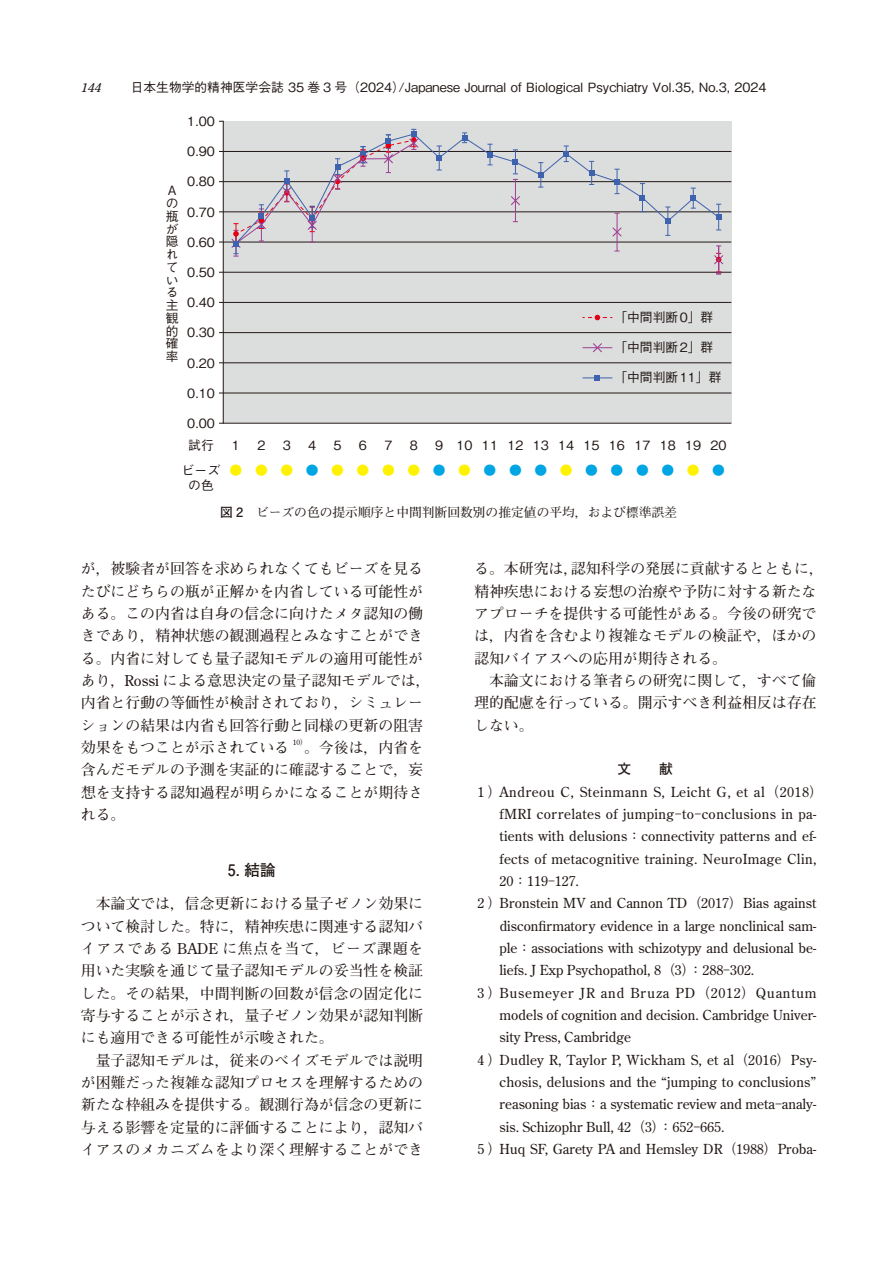
<style>
.page{position:relative;width:893px;height:1263px;background:#fff}
.page>*{position:absolute;margin:0;border:0;box-sizing:border-box;transform-origin:0 0}
.t1{font:700 15.9px "Futo Go B101 Pr 6 N";color:#231916}
.t2{font:700 14.85px/22.4px "Futo Min A101 Pr 6 N";color:#231916}
.t3{font:13.8px "Century Old Style";letter-spacing:.005em;color:#231916}
.t4{font:13.8px "Century Old Style";letter-spacing:.025em;color:#231916}
.t5{font:13.8px "Century Old Style";letter-spacing:.03em;color:#231916}
.t6{font:13.8px "Century Old Style";letter-spacing:.04em;color:#231916}
.t7{font:13.8px "Century Old Style";letter-spacing:.055em;color:#231916}
.t8{font:700 13.8px "Futo Go B101 Pr 6 N";color:#231916}
.t9{font:500 12.75px/12.8px "Gothic BBB Pr 6 N";color:#231916;text-align:center}
.t10{font:700 12.75px "Futo Min A101 Pr 6 N";color:#231916}
.t11{font:500 12.75px "Gothic BBB Pr 6 N";color:#fff200}
.t12{font:italic 12.75px "Century Old Style";color:#231916}
.t13{font:7.5px "Century Old Style";color:#231916}
.s1{color:#00a5e4}
.s2{font-family:"Futo Go B101 Pr 6 N"}
.s3{font-family:"Century Old Style";font-weight:400}
.s4{font-family:"Futo Min A101 Pr 6 N";font-weight:700}
</style>
<div class="page">
<div style="left:223px;top:121px;width:508px;height:302px;background:#dcdddd"></div>
<hr style="left:219px;top:423px;width:512px;height:1px;background:#231916">
<hr style="left:223px;top:121px;width:1px;height:302px;background:#231916">
<hr style="left:223px;top:151px;width:508px;height:1px;background:#231916">
<hr style="left:223px;top:181px;width:508px;height:1px;background:#231916">
<hr style="left:223px;top:212px;width:508px;height:1px;background:#231916">
<hr style="left:223px;top:242px;width:508px;height:1px;background:#231916">
<hr style="left:223px;top:272px;width:508px;height:1px;background:#231916">
<hr style="left:223px;top:302px;width:508px;height:1px;background:#231916">
<hr style="left:223px;top:332px;width:508px;height:1px;background:#231916">
<hr style="left:223px;top:363px;width:508px;height:1px;background:#231916">
<hr style="left:223px;top:393px;width:508px;height:1px;background:#231916">
<hr style="left:617px;top:213px;width:1px;height:38px;background:#9d3f93">
<svg style="left:720px;top:204px;width:2px;height:27px"></svg>
<svg style="left:420px;top:133px;width:300px;height:112px"></svg>
<svg style="left:713px;top:245px;width:11px;height:29px"></svg>
<svg style="left:230px;top:129px;width:190px;height:128px"></svg>
<svg style="left:583px;top:343px;width:29px;height:10px"></svg>
<svg style="left:583px;top:315px;width:29px;height:5px"></svg>
<svg style="left:583px;top:375px;width:29px;height:6px"></svg>
<p class="t12" style="left:81px;top:79px;width:22px">144</p>
<p class="t9" style="left:131px;top:80px;width:637px">日本生物学的精神医学会誌 35 巻 3 号（2024）/Japanese Journal of Biological Psychiatry Vol.35, No.3, 2024</p>
<p class="t9" style="left:166px;top:183px;width:14px;text-align:left">Aの瓶が隠れている主観的確率</p>
<p class="t9" style="left:187px;top:114px;width:29px">1.00</p>
<p class="t9" style="left:187px;top:144px;width:29px">0.90</p>
<p class="t9" style="left:187px;top:174px;width:29px">0.80</p>
<p class="t9" style="left:187px;top:205px;width:29px">0.70</p>
<p class="t9" style="left:187px;top:235px;width:29px">0.60</p>
<p class="t9" style="left:187px;top:265px;width:29px">0.50</p>
<p class="t9" style="left:187px;top:295px;width:29px">0.40</p>
<p class="t9" style="left:187px;top:325px;width:29px">0.30</p>
<p class="t9" style="left:187px;top:356px;width:29px">0.20</p>
<p class="t9" style="left:187px;top:386px;width:29px">0.10</p>
<p class="t9" style="left:187px;top:416px;width:29px">0.00</p>
<p class="t9" style="left:182px;top:432px;width:40px;line-height:24.5px">試行ビーズ</p>
<p class="t9" style="left:188px;top:478px;width:27px">の色</p>
<p class="t9" style="left:614px;top:310px;width:100px">「中間判断0」群</p>
<p class="t9" style="left:614px;top:340px;width:100px">「中間判断2」群</p>
<p class="t9" style="left:614px;top:370px;width:108px">「中間判断11」群</p>
<p class="t9" style="left:232px;top:438px;width:10px">1</p>
<p class="t9" style="left:257px;top:438px;width:10px">2</p>
<p class="t9" style="left:283px;top:438px;width:10px">3</p>
<p class="t9" style="left:308px;top:438px;width:10px">4</p>
<p class="t9" style="left:334px;top:438px;width:10px">5</p>
<p class="t9" style="left:359px;top:438px;width:10px">6</p>
<p class="t9" style="left:384px;top:438px;width:10px">7</p>
<p class="t9" style="left:410px;top:438px;width:10px">8</p>
<p class="t9" style="left:435px;top:438px;width:293px">9 10 11 12 13 14 15 16 17 18 19 20</p>
<p class="t11" style="left:230px;top:460px;width:497px">●●●<span class="s1">●</span>●●●●<span class="s1">●</span>●<span class="s1">●●●</span>●<span class="s1">●●●●</span>●<span class="s1">●</span></p>
<p class="t10" style="left:220px;top:502px;width:458px"><span class="s2">図 2</span>　ビーズの色の提示順序と中間判断回数別の推定値の平均，および標準誤差</p>
<p class="t2" style="left:81px;top:557px;width:351px">が，被験者が回答を求められなくてもビーズを見るたびにどちらの瓶が正解かを内省している可能性がある。この内省は自身の信念に向けたメタ認知の働きであり，精神状態の観測過程とみなすことができる。内省に対しても量子認知モデルの適用可能性があり，<span class="s3">Rossi</span> による意思決定の量子認知モデルでは，内省と行動の等価性が検討されており，シミュレーションの結果は内省も回答行動と同様の更新の阻害効果をもつことが示されている</p>
<p class="t13" style="left:293px;top:738px;width:16px">10<span class="s4">）</span></p>
<p class="t2" style="left:81px;top:736px;width:344px;text-align:justify;text-indent:223px">。今後は，内省を含んだモデルの予測を実証的に確認することで，妄想を支持する認知過程が明らかになることが期待される。</p>
<p class="t1" style="left:228px;top:857px;width:49px">5. 結論</p>
<p class="t2" style="left:81px;top:892px;width:344px">　本論文では，信念更新における量子ゼノン効果について検討した。特に，精神疾患に関連する認知バイアスである <span class="s3">BADE</span> に焦点を当て，ビーズ課題を用いた実験を通じて量子認知モデルの妥当性を検証した。その結果，中間判断の回数が信念の固定化に寄与することが示され，量子ゼノン効果が認知判断にも適用できる可能性が示唆された。<br>　量子認知モデルは，従来のベイズモデルでは説明が困難だった複雑な認知プロセスを理解するための新たな枠組みを提供する。観測行為が信念の更新に与える影響を定量的に評価することにより，認知バイアスのメカニズムをより深く理解することができ</p>
<p class="t2" style="left:474px;top:557px;width:351px">る。本研究は，認知科学の発展に貢献するとともに，精神疾患における妄想の治療や予防に対する新たなアプローチを提供する可能性がある。今後の研究では，内省を含むより複雑なモデルの検証や，ほかの認知バイアスへの応用が期待される。<br>　本論文における筆者らの研究に関して，すべて倫理的配慮を行っている。開示すべき利益相反は存在しない。</p>
<p class="t8" style="left:618px;top:758px;width:57px">文　　献</p>
<p class="t6" style="left:478px;top:783px;width:347px">1 <span class="s4">）</span>Andreou C, Steinmann S, Leicht G, et al<span class="s4">（</span>2018<span class="s4">）</span></p>
<p class="t5" style="left:500px;top:805px;width:318px">fMRI correlates of jumping<span class="s4">-</span>to<span class="s4">-</span>conclusions in pa-</p>
<p class="t3" style="left:500px;top:827px;width:318px">tients with delusions<span class="s4">：</span>connectivity patterns and ef-</p>
<p class="t4" style="left:500px;top:850px;width:318px">fects of metacognitive training. NeuroImage Clin,</p>
<p class="t3" style="left:500px;top:872px;width:81px">20<span class="s4">：</span>119<span class="s4">-</span>127.</p>
<p class="t3" style="left:478px;top:894px;width:340px">2 <span class="s4">）</span>Bronstein MV and Cannon TD<span class="s4">（</span>2017<span class="s4">）</span>Bias against</p>
<p class="t3" style="left:500px;top:917px;width:318px">disconfirmatory evidence in a large nonclinical sam-</p>
<p class="t3" style="left:500px;top:939px;width:318px">ple<span class="s4">：</span>associations with schizotypy and delusional be-</p>
<p class="t3" style="left:500px;top:961px;width:256px">liefs. J Exp Psychopathol, 8<span class="s4">（</span>3<span class="s4">）：</span>288<span class="s4">-</span>302.</p>
<p class="t7" style="left:478px;top:984px;width:340px">3 <span class="s4">）</span>Busemeyer JR and Bruza PD<span class="s4">（</span>2012<span class="s4">）</span>Quantum</p>
<p class="t3" style="left:500px;top:1006px;width:318px">models of cognition and decision. Cambridge Univer-</p>
<p class="t3" style="left:500px;top:1028px;width:133px">sity Press, Cambridge</p>
<p class="t3" style="left:478px;top:1051px;width:340px">4 <span class="s4">）</span>Dudley R, Taylor P, Wickham S, et al<span class="s4">（</span>2016<span class="s4">）</span>Psy-</p>
<p class="t3" style="left:500px;top:1073px;width:318px">chosis, delusions and the <span class="s4">“</span>jumping to conclusions<span class="s4">”</span></p>
<p class="t3" style="left:500px;top:1095px;width:318px">reasoning bias<span class="s4">：</span>a systematic review and meta<span class="s4">-</span>analy-</p>
<p class="t3" style="left:500px;top:1118px;width:226px">sis. Schizophr Bull, 42<span class="s4">（</span>3<span class="s4">）：</span>652<span class="s4">-</span>665.</p>
<p class="t3" style="left:478px;top:1140px;width:340px">5 <span class="s4">）</span>Huq SF, Garety PA and Hemsley DR<span class="s4">（</span>1988<span class="s4">）</span>Proba-</p>
</div>
